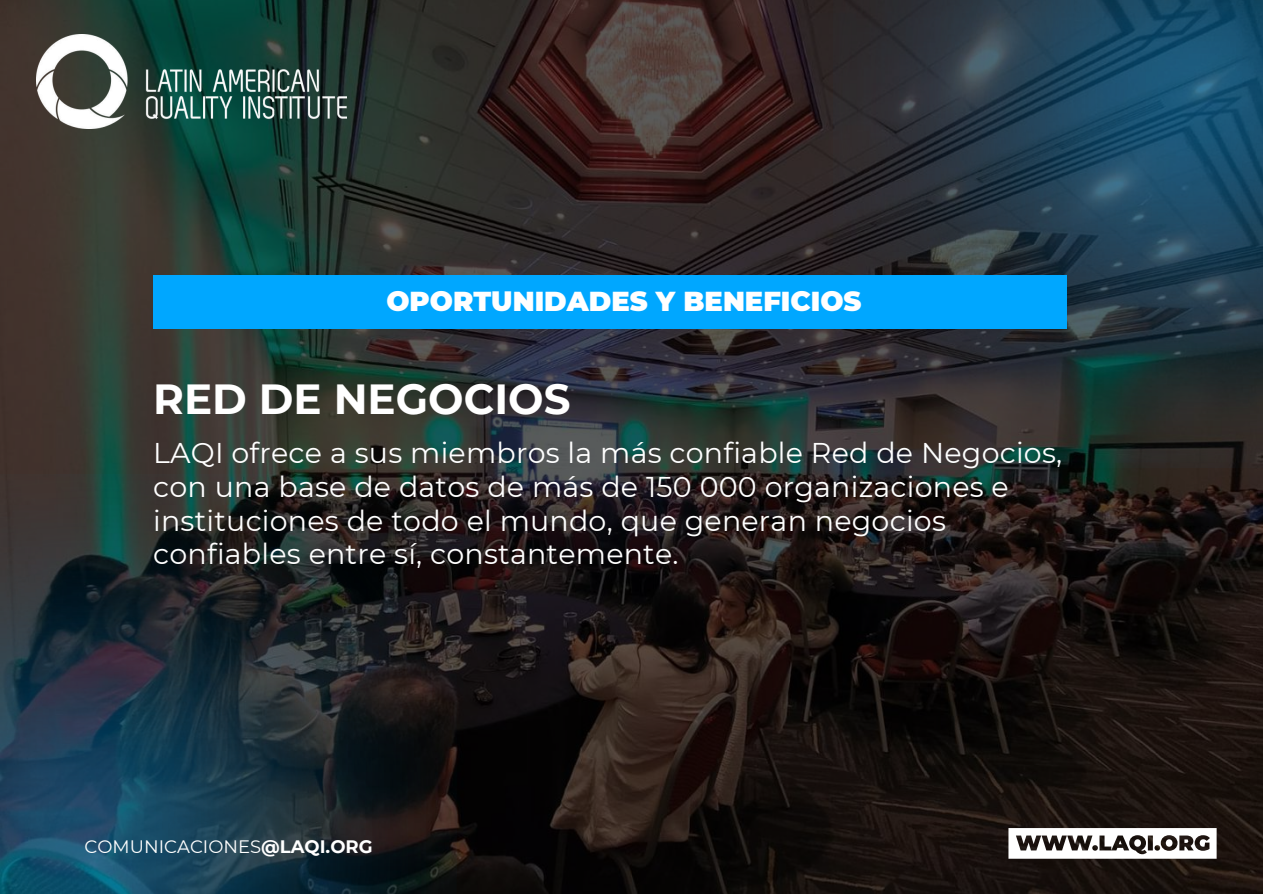
<style>
.page{position:relative;width:1263px;height:894px;background:#fff}
.page>*{position:absolute;margin:0;border:0;box-sizing:border-box;transform-origin:0 0}
.t1{font:700 42px "Montserrat";color:#fff}
.t2{font:28.5px/33.8px "Montserrat";letter-spacing:.01em;color:#fff}
.t3{font:900 27.3px "Montserrat";color:#fff}
.t4{font:18px "Montserrat";color:#fff}
.s1{font-weight:700}
</style>
<div class="page">
<img style="left:0;top:0;width:1263px;height:893px">
<img style="left:0;top:475px;width:457px;height:418px">
<svg style="left:1008px;top:827px;width:209px;height:31px"></svg>
<img style="left:834px;top:0;width:429px;height:467px">
<div style="left:153px;top:275px;width:913px;height:53px;background:#00a7ff"></div>
<img style="left:36px;top:34px;width:311px;height:95px">
<p class="t3" style="left:386px;top:284px;width:477px">OPORTUNIDADES Y BENEFICIOS</p>
<h1 class="t1" style="left:153px;top:373px;width:419px">RED DE NEGOCIOS</h1>
<p class="t2" style="left:153px;top:436px;width:910px">LAQI ofrece a sus miembros la más confiable Red de Negocios, con una base de datos de más de 150 000 organizaciones e instituciones de todo el mundo, que generan negocios confiables entre sí, constantemente.</p>
<p class="t4" style="left:85px;top:835px;width:290px">COMUNICACIONES<span class="s1">@LAQI.ORG</span></p>
</div>
